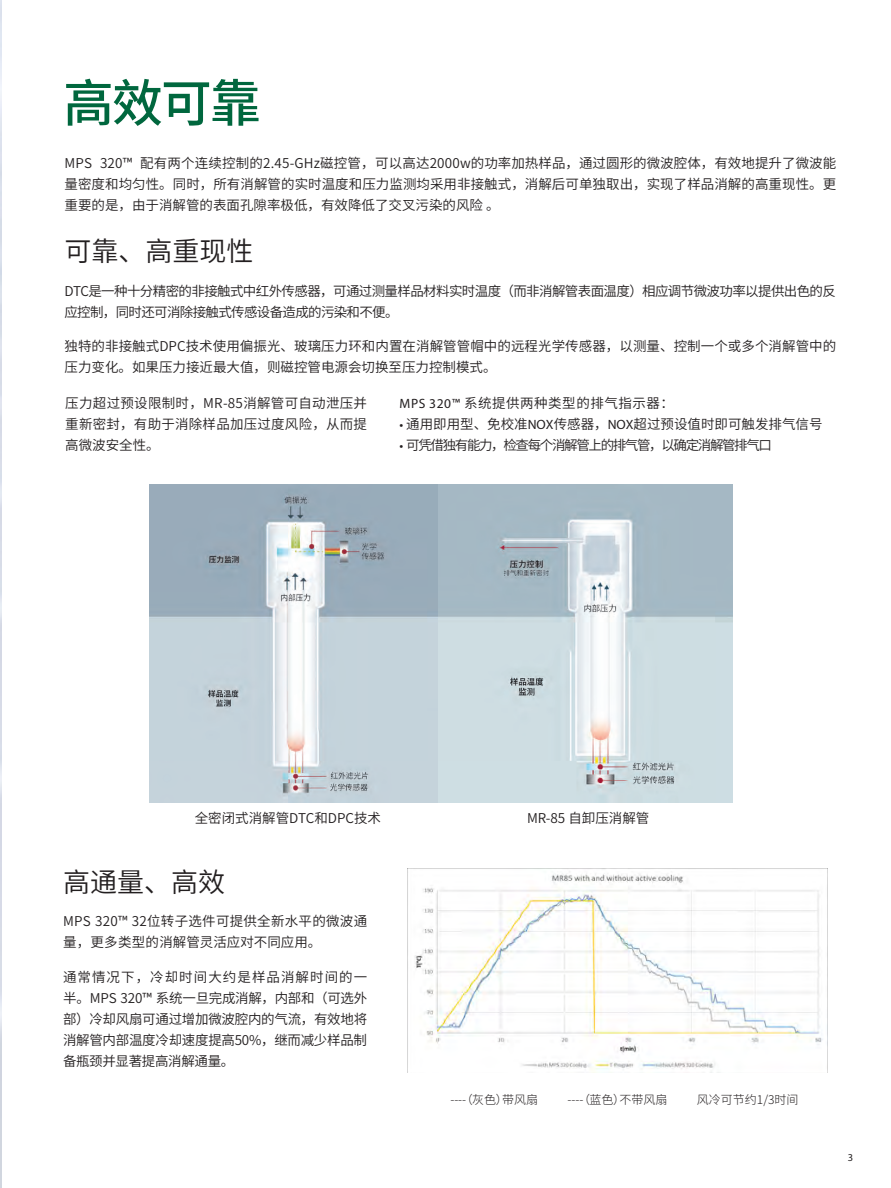
<style>
.page{position:relative;width:891px;height:1188px;background:#fff}
.page>*{position:absolute;margin:0;border:0;box-sizing:border-box;transform-origin:0 0}
.t1{font:500 51px "Source Han Sans CN";color:#00673e}
.t2{font:27px "Source Han Sans CN";color:#231f20}
.t3{font:13.5px/21px "Source Han Sans CN";color:#231f20;text-align:justify}
.t4{font:13.5px/21px "Source Han Sans CN";letter-spacing:-.045em;color:#231f20}
.t5{font:13.5px/21px "Source Han Sans CN";letter-spacing:.02em;color:#231f20}
.t6{font:13.5px "Source Han Sans CN";letter-spacing:-.1em;color:#231f20}
.t7{font:13.5px "Source Han Sans CN";letter-spacing:.04em;color:#231f20}
.t8{font:300 12px "Source Han Sans SC";color:#231f20}
.t9{font:10.5px "Myriad Pro";color:#231f20}
.s1{font-family:"Myriad Pro"}
</style>
<div class="page">
<img style="left:407px;top:868px;width:420px;height:205px">
<img style="left:0;top:0;width:1px;height:1188px">
<img style="left:150px;top:484px;width:582px;height:319px">
<p class="t1" style="left:63px;top:74px;width:199px">高效可靠</p>
<p class="t3" style="left:65px;top:152px;width:773px">MPS 320™ 配有两个连续控制的2.45-GHz磁控管，可以高达2000w的功率加热样品，通过圆形的微波腔体，有效地提升了微波能量密度和均匀性。同时，所有消解管的实时温度和压力监测均采用非接触式，消解后可单独取出，实现了样品消解的高重现性。更重要的是，由于消解管的表面孔隙率极低，有效降低了交叉污染的风险 。</p>
<p class="t2" style="left:64px;top:236px;width:190px">可靠、高重现性</p>
<p class="t4" style="left:64px;top:280px;width:773px">DTC是一种十分精密的非接触式中红外传感器，可通过测量样品材料实时温度（而非消解管表面温度）相应调节微波功率以提供出色的反应控制，同时还可消除接触式传感设备造成的污染和不便。</p>
<p class="t3" style="left:64px;top:336px;width:773px">独特的非接触式DPC技术使用偏振光、玻璃压力环和内置在消解管管帽中的远程光学传感器，以测量、控制一个或多个消解管中的压力变化。如果压力接近最大值，则磁控管电源会切换至压力控制模式。</p>
<p class="t3" style="left:65px;top:393px;width:303px">压力超过预设限制时，MR-85消解管可自动泄压并重新密封，有助于消除样品加压过度风险，从而提高微波安全性。</p>
<p class="t7" style="left:400px;top:396px;width:276px"><span class="s1">MPS 320™</span> 系统提供两种类型的排气指示器：</p>
<p class="t3" style="left:400px;top:414px;width:424px"><span class="s1">•</span> 通用即用型、免校准<span class="s1">NOX</span>传感器，<span class="s1">NOX</span>超过预设值时即可触发排气信号</p>
<p class="t6" style="left:400px;top:438px;width:374px"><span class="s1">•</span> 可凭借独有能力，检查每个消解管上的排气管，以确定消解管排气口</p>
<p class="t3" style="left:195px;top:808px;width:188px">全密闭式消解管DTC和DPC技术</p>
<p class="t3" style="left:527px;top:808px;width:124px">MR-85 自卸压消解管</p>
<p class="t2" style="left:63px;top:867px;width:163px">高通量、高效</p>
<p class="t5" style="left:63px;top:911px;width:306px">MPS 320™ 32位转子选件可提供全新水平的微波通量，更多类型的消解管灵活应对不同应用。</p>
<p class="t3" style="left:63px;top:967px;width:306px">通常情况下，冷却时间大约是样品消解时间的一半。MPS 320™ 系统一旦完成消解，内部和（可选外部）冷却风扇可通过增加微波腔内的气流，有效地将消解管内部温度冷却速度提高50%，继而减少样品制备瓶颈并显著提高消解通量。</p>
<p class="t8" style="left:450px;top:1093px;width:89px">----（灰色）带风扇</p>
<p class="t8" style="left:568px;top:1093px;width:101px">----（蓝色）不带风扇</p>
<p class="t8" style="left:697px;top:1093px;width:103px">风冷可节约1/3时间</p>
<p class="t9" style="left:848px;top:1151px;width:7px">3</p>
</div>
